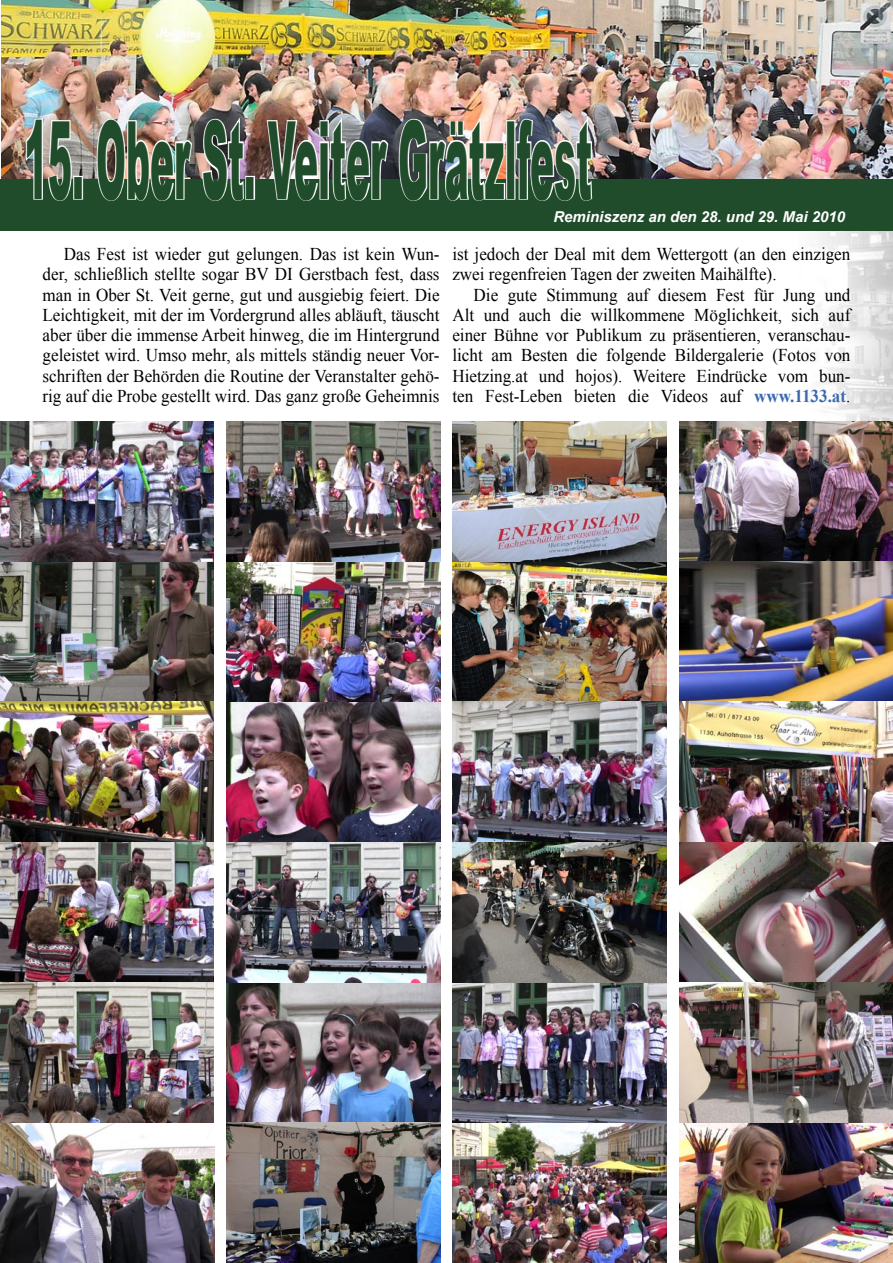
<style>
.page{position:relative;width:893px;height:1263px;background:#fff}
.page>*{position:absolute;margin:0;border:0;box-sizing:border-box;transform-origin:0 0}
.t1{font:900 108px "Arial";color:#214c2b;scale:.33 1}
.t2{font:18px/20.2px "Times New Roman";color:#000;text-align:justify;scale:.95 1}
.t3{font:italic 700 15px "Arial";color:#fff}
.s1{font-weight:700;color:#3c68ae}
</style>
<div class="page">
<img style="left:813px;top:231px;width:80px;height:190px">
<img style="left:2px;top:0;width:891px;height:179px">
<div style="left:0;top:179px;width:893px;height:52px;background:#214c2b"></div>
<img style="left:25px;top:117px;width:48px;height:84px">
<div style="left:73px;top:176px;width:10px;height:24px;border:2px solid #fff"></div>
<img style="left:95px;top:118px;width:98px;height:83px">
<svg style="left:201px;top:114px;width:44px;height:87px"></svg>
<div style="left:245px;top:176px;width:10px;height:24px;border:2px solid #fff"></div>
<img style="left:265px;top:114px;width:124px;height:87px">
<img style="left:398px;top:114px;width:108px;height:87px">
<div style="left:506px;top:120px;width:9px;height:80px;border:2px solid #fff"></div>
<img style="left:515px;top:114px;width:78px;height:87px">
<img style="left:453px;top:421px;width:213px;height:842px">
<img style="left:679px;top:421px;width:214px;height:842px">
<img style="left:226px;top:421px;width:214px;height:842px">
<img style="left:0;top:421px;width:214px;height:842px">
<h1 class="t1" style="left:24px;top:82px;width:1723px">15. Ober St. Veiter Grätzlfest</h1>
<p class="t3" style="left:553px;top:206px;width:293px">Reminiszenz an den 28. und 29. Mai 2010</p>
<p class="t2" style="left:452px;top:244px;width:421px">ist jedoch der Deal mit dem Wettergott (an den einzigen zwei regenfreien Tagen der zweiten Maihälfte).</p>
<p class="t2" style="left:452px;top:284px;width:421px;text-indent:21px">Die gute Stimmung auf diesem Fest für Jung und Alt und auch die willkommene Möglichkeit, sich auf einer Bühne vor Publikum zu präsentieren, veranschau&shy;licht am Besten die folgende Bildergalerie (Fotos von Hietzing.at und hojos). Weitere Eindrücke vom bun&shy;ten Fest-Leben bieten die Videos auf <span class="s1">www.1133.at</span>.</p>
<p class="t2" style="left:43px;top:244px;width:419px;text-indent:21px">Das Fest ist wieder gut gelungen. Das ist kein Wun&shy;der, schließlich stellte sogar BV DI Gerstbach fest, dass man in Ober St. Veit gerne, gut und ausgiebig feiert. Die Leichtigkeit, mit der im Vordergrund alles abläuft, täuscht aber über die immense Arbeit hinweg, die im Hintergrund geleistet wird. Umso mehr, als mittels ständig neuer Vor&shy;schriften der Behörden die Routine der Veranstalter gehö&shy;rig auf die Probe gestellt wird. Das ganz große Geheimnis</p>
</div>
